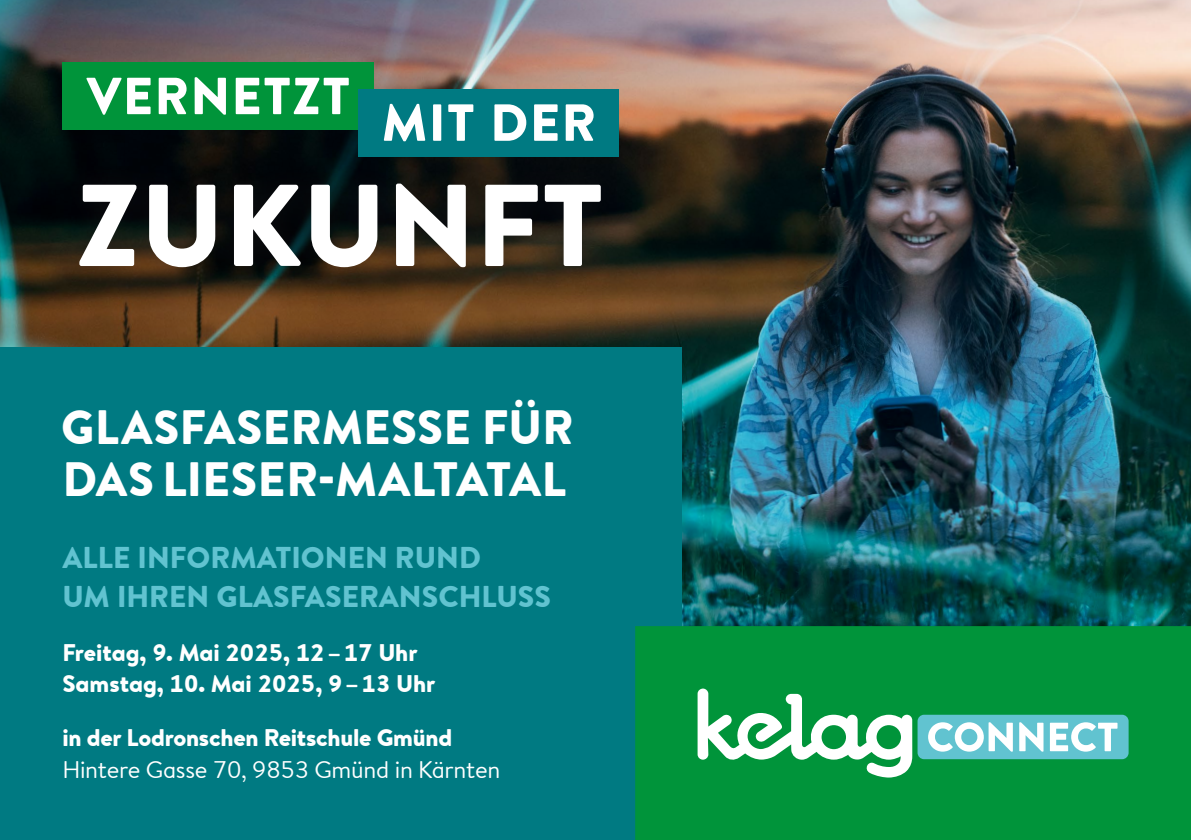
<style>
.page{position:relative;width:1191px;height:840px;background:#fff}
.page>*{position:absolute;margin:0;border:0;box-sizing:border-box;transform-origin:0 0}
.t1{font:900 116px "Brandon Text Kelag";letter-spacing:.01em;color:#fff}
.t2{font:900 52px "Brandon Text Kelag";letter-spacing:.03em;color:#fff}
.t3{font:900 48px/52px "Brandon Text Kelag";letter-spacing:.01em;color:#fff}
.t4{font:900 30px/39px "Brandon Text Kelag";color:#61c3d0}
.t5{font:900 24px/31.2px "Brandon Text Kelag";letter-spacing:-.01em;color:#fff}
.t6{font:24px "Brandon Text Kelag";letter-spacing:-.01em;color:#fff}
</style>
<div class="page">
<img style="left:0;top:0;width:1191px;height:625px">
<div style="left:0;top:347px;width:681px;height:492px;background:#007a82"></div>
<div style="left:635px;top:625px;width:556px;height:214px;background:#00943a"></div>
<div style="left:917px;top:714px;width:211px;height:44px;background:#61c3d0;border-radius:7px"></div>
<svg style="left:697px;top:688px;width:215px;height:89px"></svg>
<svg style="left:928px;top:722px;width:84px;height:29px"></svg>
<svg style="left:1019px;top:722px;width:24px;height:29px"></svg>
<svg style="left:1050px;top:722px;width:67px;height:29px"></svg>
<div style="left:62px;top:62px;width:312px;height:67px;background:#00943a"></div>
<div style="left:358px;top:89px;width:261px;height:67px;background:#007a82"></div>
<div style="left:57px;top:159px;width:568px;height:132px;background:#181716;opacity:.5"></div>
<h2 class="t2" style="left:87px;top:59px;width:265px">VERNETZT</h2>
<h2 class="t2" style="left:382px;top:86px;width:216px">MIT DER</h2>
<h1 class="t1" style="left:77px;top:144px;width:528px">ZUKUNFT</h1>
<h3 class="t3" style="left:61px;top:400px;width:514px">GLASFASERMESSE FÜR<br>DAS LIESER--MALTATAL</h3>
<p class="t4" style="left:62px;top:537px;width:490px">ALLE INFORMATIONEN RUND<br>UM IHREN GLASFASERANSCHLUSS</p>
<p class="t5" style="left:62px;top:636px;width:374px">Freitag, 9. Mai 2025, 12–17 Uhr<br>Samstag, 10. Mai 2025, 9–13 Uhr</p>
<p class="t5" style="left:62px;top:721px;width:391px">in der Lodronschen Reitschule Gmünd</p>
<p class="t6" style="left:62px;top:752px;width:439px">Hintere Gasse 70, 9853 Gmünd in Kärnten</p>
</div>
